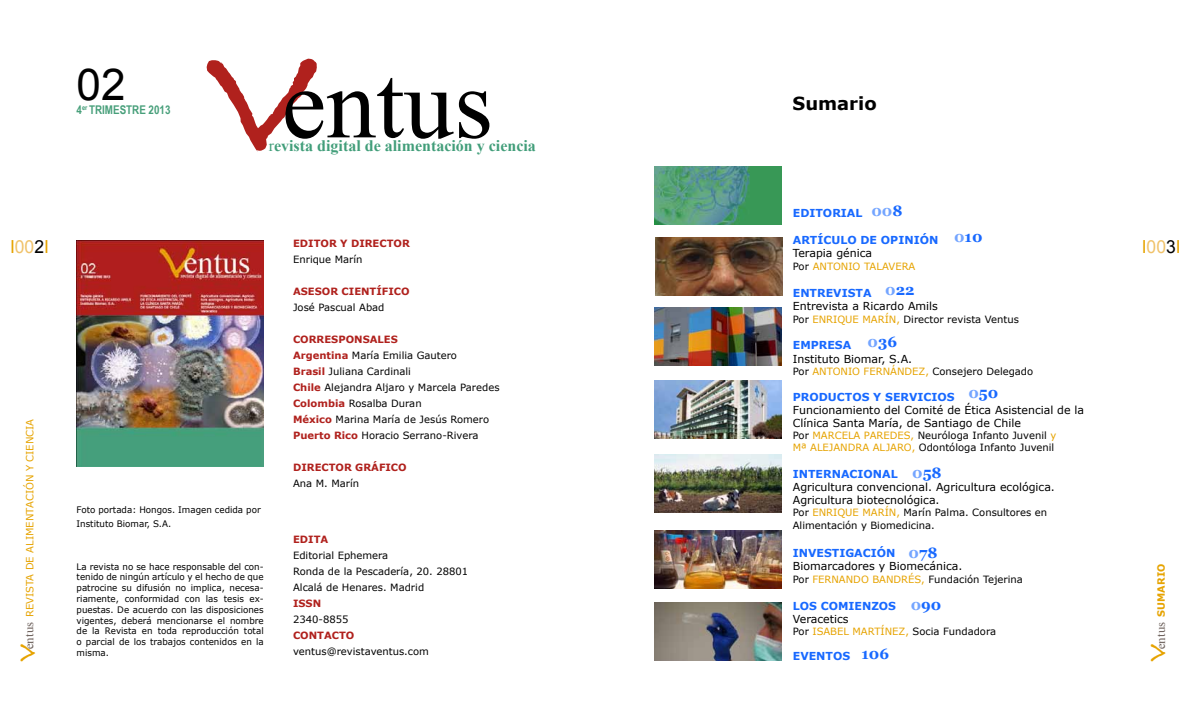
<style>
.page{position:relative;width:1191px;height:720px;background:#fff}
.page>*{position:absolute;margin:0;border:0;box-sizing:border-box;transform-origin:0 0}
.t1{font:100px "Times New Roman";color:#000}
.t2{font:44px "Arial";color:#000}
.t3{font:18px "Arial";color:#e6a300}
.t4{font:700 18px "Verdana";color:#000}
.t5{font:700 16px "Times New Roman";color:#429e7a}
.t6{font:700 15px "Georgia";color:#1869ff}
.t7{font:700 15px "Georgia";color:#74a5ff}
.t8{font:13px "Times";color:#70645f}
.t9{font:700 12px "Arial Narrow";color:#479f7a}
.t10{font:11px/13.2px "Verdana";color:#000}
.t11{font:700 11px "Verdana";color:#1869ff}
.t12{font:10px/16px "Verdana";color:#000}
.t13{font:10px "Verdana";color:#e6a300}
.t14{font:700 10px "Verdana";color:#b0211d}
.t15{font:700 10px "Verdana";color:#e6a300}
.t16{font:9px/10.8px "Verdana";color:#000;text-align:justify}
.s1{font-family:"Bradley Hand ITCTT Bold";font-size:180px;color:#b0211d}
.s2{font-weight:400}
.s3{color:#f0c26a}
.s4{color:#000}
.s5{font-family:"Bradley Hand ITCTT Bold";font-size:28px}
.s6{font-family:"Times";font-size:13px;color:#70645f}
.s7{font-weight:700;color:#b0211d}
.s8{color:#1869ff}
.s9{color:#e6a300}
.s10{color:#74a5ff}
.s11{font-family:"Bradley Hand ITCTT Bold";font-size:28px;color:#e6a300}
</style>
<div class="page">
<img style="left:77px;top:240px;width:187px;height:227px">
<div style="left:654px;top:166px;width:127px;height:58px;background:#389856"></div>
<img style="left:654px;top:166px;width:95px;height:58px">
<img style="left:655px;top:237px;width:127px;height:58px">
<img style="left:654px;top:308px;width:127px;height:58px">
<img style="left:654px;top:381px;width:127px;height:58px">
<img style="left:654px;top:531px;width:127px;height:58px">
<img style="left:654px;top:602px;width:127px;height:58px">
<img style="left:654px;top:454px;width:127px;height:58px">
<h2 class="t2" style="left:77px;top:56px;width:50px">02</h2>
<p class="t9" style="left:77px;top:101px;width:95px">4<sup>ER</sup> TRIMESTRE 2013</p>
<h1 class="t1" style="left:202px;top:37px;width:292px"><span class="s1">V</span>entus</h1>
<h3 class="t5" style="left:269px;top:135px;width:269px"><span class="s2">r</span>evista digital de alimentación y ciencia</h3>
<h3 class="t3" style="left:10px;top:235px;width:40px">I<span class="s3">00</span><span class="s4">2</span>I</h3>
<p class="t13" style="left:23px;top:662px;width:244px;rotate:-90deg"><span class="s5">V</span><span class="s6">entus</span> REVISTA DE ALIMENTACIÓN Y CIENCIA</p>
<p class="t16" style="left:77px;top:503px;width:186px;line-height:14px">Foto portada: Hongos. Imagen cedida por<br>Instituto Biomar, S.A.</p>
<p class="t16" style="left:77px;top:561px;width:189px">La revista no se hace responsable del con&shy;tenido de ningún artículo y el hecho de que patrocine su difusión no implica, necesa&shy;riamente, conformidad con las tesis ex&shy;puestas. De acuerdo con las disposiciones vigentes, deberá mencionarse el nombre de la Revista en toda reproducción total o parcial de los trabajos contenidos en la misma.</p>
<p class="t14" style="left:293px;top:237px;width:118px">EDITOR Y DIRECTOR</p>
<p class="t12" style="left:293px;top:252px;width:71px">Enrique Marín</p>
<p class="t14" style="left:293px;top:285px;width:118px">ASESOR CIENTÍFICO</p>
<p class="t12" style="left:293px;top:300px;width:93px">José Pascual Abad</p>
<p class="t12" style="left:293px;top:332px;width:208px"><span class="s7">CORRESPONSALES<br>ARGENTINA</span> María Emilia Gautero<br><span class="s7">BRASIL</span> Juliana Cardinali<br><span class="s7">CHILE</span> Alejandra Aljaro y Marcela Paredes<br><span class="s7">COLOMBIA</span> Rosalba Duran<br><span class="s7">MÉXICO</span> Marina María de Jesús Romero<br><span class="s7">PUERTO RICO</span> Horacio Serrano-Rivera</p>
<p class="t14" style="left:293px;top:461px;width:115px">DIRECTOR GRÁFICO</p>
<p class="t12" style="left:293px;top:476px;width:68px">Ana M . Marín</p>
<p class="t14" style="left:293px;top:533px;width:37px">EDITA</p>
<p class="t12" style="left:293px;top:548px;width:177px">Editorial Ephemera<br>Ronda de la Pescadería, 20. 28801<br>Alcalá de Henares. Madrid</p>
<p class="t14" style="left:293px;top:597px;width:30px">ISSN</p>
<p class="t12" style="left:293px;top:612px;width:57px">2340-8855</p>
<p class="t14" style="left:293px;top:629px;width:63px">CONTACTO</p>
<p class="t12" style="left:293px;top:644px;width:137px">ventus@revistaventus.com</p>
<h3 class="t4" style="left:792px;top:91px;width:86px">SUMARIO</h3>
<h3 class="t7" style="left:871px;top:202px;width:33px">00<span class="s8">8</span></h3>
<p class="t11" style="left:793px;top:206px;width:17px">EDITORIAL</p>
<p class="t11" style="left:793px;top:233px;width:18px">ARTÍCULO</p>
<p class="t11" style="left:860px;top:233px;width:29px">DE OPINI</p>
<p class="t11" style="left:919px;top:233px;width:18px">ÓN</p>
<p class="t10" style="left:793px;top:247px;width:81px">Terapia génica</p>
<p class="t13" style="left:793px;top:260px;width:123px"><span class="s4">Por</span> antonio talavera</p>
<p class="t11" style="left:793px;top:286px;width:17px">ENTRE</p>
<p class="t11" style="left:833px;top:286px;width:17px">VISTA</p>
<p class="t10" style="left:793px;top:299px;width:147px">Entrevista a Ricardo Amils</p>
<p class="t12" style="left:793px;top:312px;width:228px">Por <span class="s9">Enrique Marín,</span> Director revista Ventus</p>
<p class="t11" style="left:793px;top:338px;width:60px">EMPRESA</p>
<p class="t10" style="left:793px;top:352px;width:121px">Instituto Biomar, S.A.</p>
<p class="t13" style="left:793px;top:365px;width:48px"><span class="s4">Por</span> ANTONIO</p>
<p class="t13" style="left:863px;top:365px;width:14px">FERNÁNDE</p>
<p class="t12" style="left:918px;top:363px;width:116px"><span class="s9">Z,</span> Consejero Delegado</p>
<p class="t11" style="left:793px;top:390px;width:10px">PRODUCTO</p>
<p class="t11" style="left:861px;top:390px;width:94px">S Y SERVICIOS</p>
<p class="t10" style="left:793px;top:404px;width:293px">Funcionamiento del Comité de ética asistencial de la<br>Clínica Santa María, de Santiago de Chile</p>
<p class="t13" style="left:793px;top:429px;width:43px"><span class="s4">Por</span> MARCEL</p>
<p class="t13" style="left:853px;top:429px;width:31px">A PAREDES</p>
<p class="t12" style="left:910px;top:428px;width:147px"><span class="s9">,</span> Neuróloga Infanto Juvenil <span class="s9">y</span></p>
<p class="t13" style="left:793px;top:441px;width:56px">M ª ALEJANDR</p>
<p class="t12" style="left:862px;top:440px;width:193px"><span class="s9">A ALJARO,</span> Odontóloga Infanto Juvenil</p>
<p class="t11" style="left:793px;top:467px;width:16px">INTERNACIONAL</p>
<p class="t10" style="left:793px;top:481px;width:264px">Agricultura convencional. Agricultura ecológica.<br>Agricultura biotecnológica.</p>
<p class="t13" style="left:793px;top:506px;width:34px"><span class="s4">Por</span> eNRIQUE</p>
<p class="t13" style="left:862px;top:506px;width:22px">MARÍN</p>
<h3 class="t6" style="left:954px;top:227px;width:30px"><span class="s10">0</span>10</h3>
<h3 class="t6" style="left:885px;top:280px;width:31px"><span class="s10">0</span>22</h3>
<h3 class="t6" style="left:867px;top:333px;width:31px"><span class="s10">0</span>36</h3>
<h3 class="t6" style="left:968px;top:383px;width:32px"><span class="s10">0</span>50</h3>
<h3 class="t6" style="left:912px;top:463px;width:31px"><span class="s10">0</span>58</h3>
<p class="t12" style="left:793px;top:506px;width:256px;line-height:13.2px;text-indent:104px"><span class="s9">,</span> Marín Palma. Consultores en<br>Alimentación y Biomedicina.</p>
<p class="t11" style="left:793px;top:546px;width:33px">INVESTIGACI</p>
<p class="t11" style="left:877px;top:546px;width:18px">ÓN</p>
<p class="t10" style="left:793px;top:560px;width:171px">Biomarcadores y Biomecánica.</p>
<p class="t13" style="left:793px;top:573px;width:33px"><span class="s4">Por</span> FERN</p>
<p class="t13" style="left:839px;top:573px;width:16px">ANDO</p>
<p class="t13" style="left:872px;top:573px;width:22px">BANDRÉS</p>
<p class="t12" style="left:921px;top:572px;width:103px"><span class="s9">,</span> Fundación Tejerina</p>
<p class="t11" style="left:793px;top:599px;width:38px">LOS COMIEN</p>
<p class="t11" style="left:871px;top:599px;width:17px">ZOS</p>
<p class="t10" style="left:793px;top:613px;width:57px">Veracetics</p>
<p class="t12" style="left:793px;top:624px;width:205px">Por <span class="s9">ISABEL MARTÍNEZ,</span> Socia Fundadora</p>
<p class="t11" style="left:793px;top:649px;width:59px">EVENTOS</p>
<h3 class="t6" style="left:908px;top:543px;width:30px"><span class="s10">0</span>78</h3>
<h3 class="t6" style="left:910px;top:595px;width:32px"><span class="s10">0</span>90</h3>
<h3 class="t6" style="left:861px;top:644px;width:29px">106</h3>
<h3 class="t3" style="left:1141px;top:235px;width:40px">I<span class="s3">00</span><span class="s4">3</span>I</h3>
<p class="t15" style="left:1154px;top:617px;width:54px;rotate:-90deg">SUMARIO</p>
<h3 class="t8" style="left:1148px;top:662px;width:41px;rotate:-90deg"><span class="s11">V</span>entus</h3>
</div>
